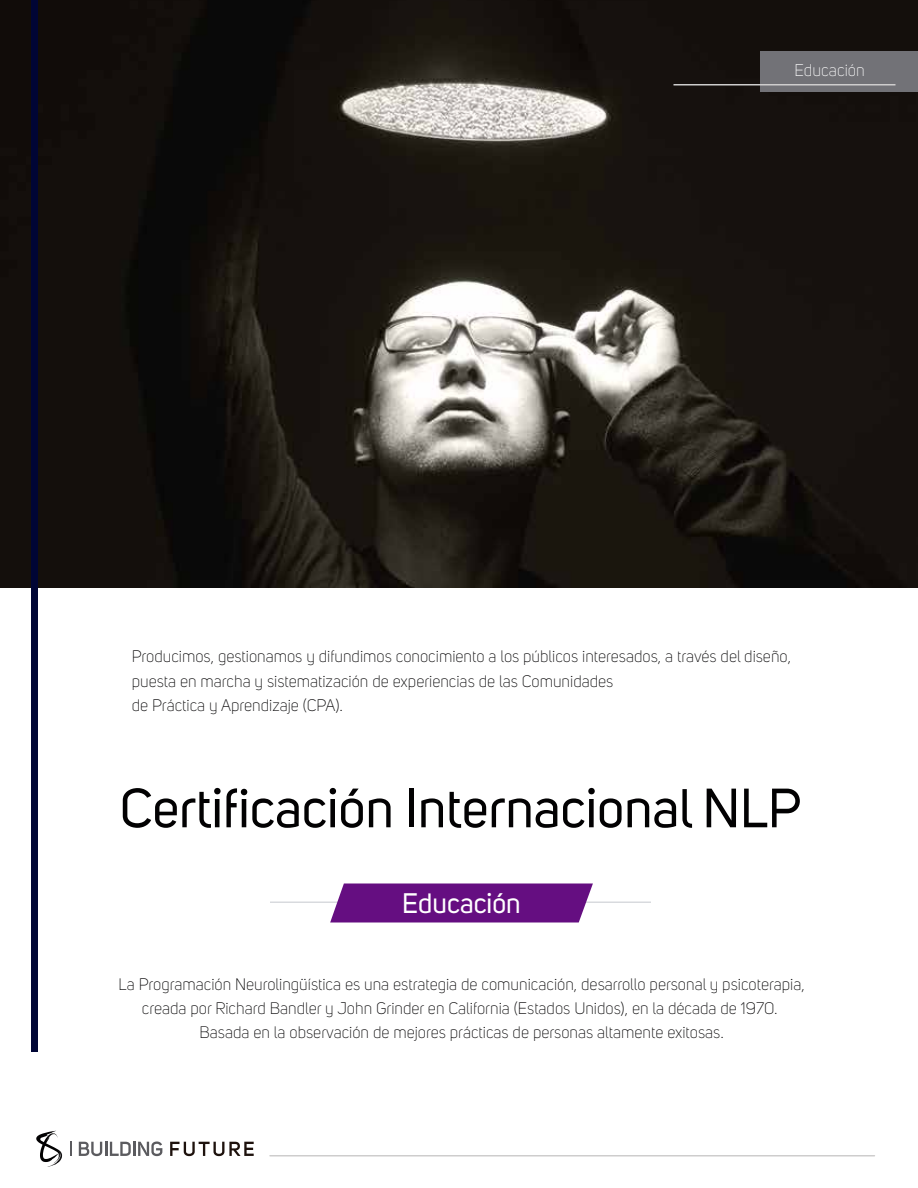
<style>
.page{position:relative;width:918px;height:1188px;background:#fff}
.page>*{position:absolute;margin:0;border:0;box-sizing:border-box;transform-origin:0 0}
.t1{font:54.6px "Uni Sans";color:#020102}
.t2{font:27.9px "Uni Sans";color:#fff}
.t3{font:300 16.8px "Uni Sans";color:#fff}
.t4{font:300 16.5px/24.3px "Uni Sans";color:#020102}
</style>
<div class="page">
<img style="left:0;top:0;width:918px;height:587px">
<hr style="left:270px;top:902px;width:381px;height:1px;background:#d8dade">
<div style="left:760px;top:51px;width:158px;height:41px;background:#727277"></div>
<div style="left:330px;top:884px;width:263px;height:38px;background:#650e81"></div>
<hr style="left:674px;top:84px;width:222px;height:2px;background:#cecdcd">
<hr style="left:270px;top:1155px;width:604px;height:1px;background:#cecdcd">
<div style="left:32px;top:0;width:6px;height:1051px;background:#000535"></div>
<svg style="left:79px;top:1142px;width:83px;height:14px"></svg>
<svg style="left:170px;top:1142px;width:84px;height:14px"></svg>
<svg style="left:70px;top:1142px;width:1px;height:14px"></svg>
<svg style="left:36px;top:1131px;width:26px;height:36px"></svg>
<p class="t3" style="left:794px;top:61px;width:72px">Educación</p>
<p class="t4" style="left:132px;top:645px;width:661px">Producimos, gestionamos y difundimos conocimiento a los públicos interesados, a través del diseño, puesta en marcha y sistematización de experiencias de las Comunidades<br>de Práctica y Aprendizaje (CPA).</p>
<h1 class="t1" style="left:120px;top:777px;width:683px">Certificación Internacional NLP</h1>
<h2 class="t2" style="left:402px;top:887px;width:120px">Educación</h2>
<p class="t4" style="left:119px;top:972px;width:688px;text-align:center">La Programación Neurolingüística es una estrategia de comunicación, desarrollo personal y psicoterapia, creada por Richard Bandler y John Grinder en California (Estados Unidos), en la década de 1970.<br>Basada en la observación de mejores prácticas de personas altamente exitosas.</p>
</div>
